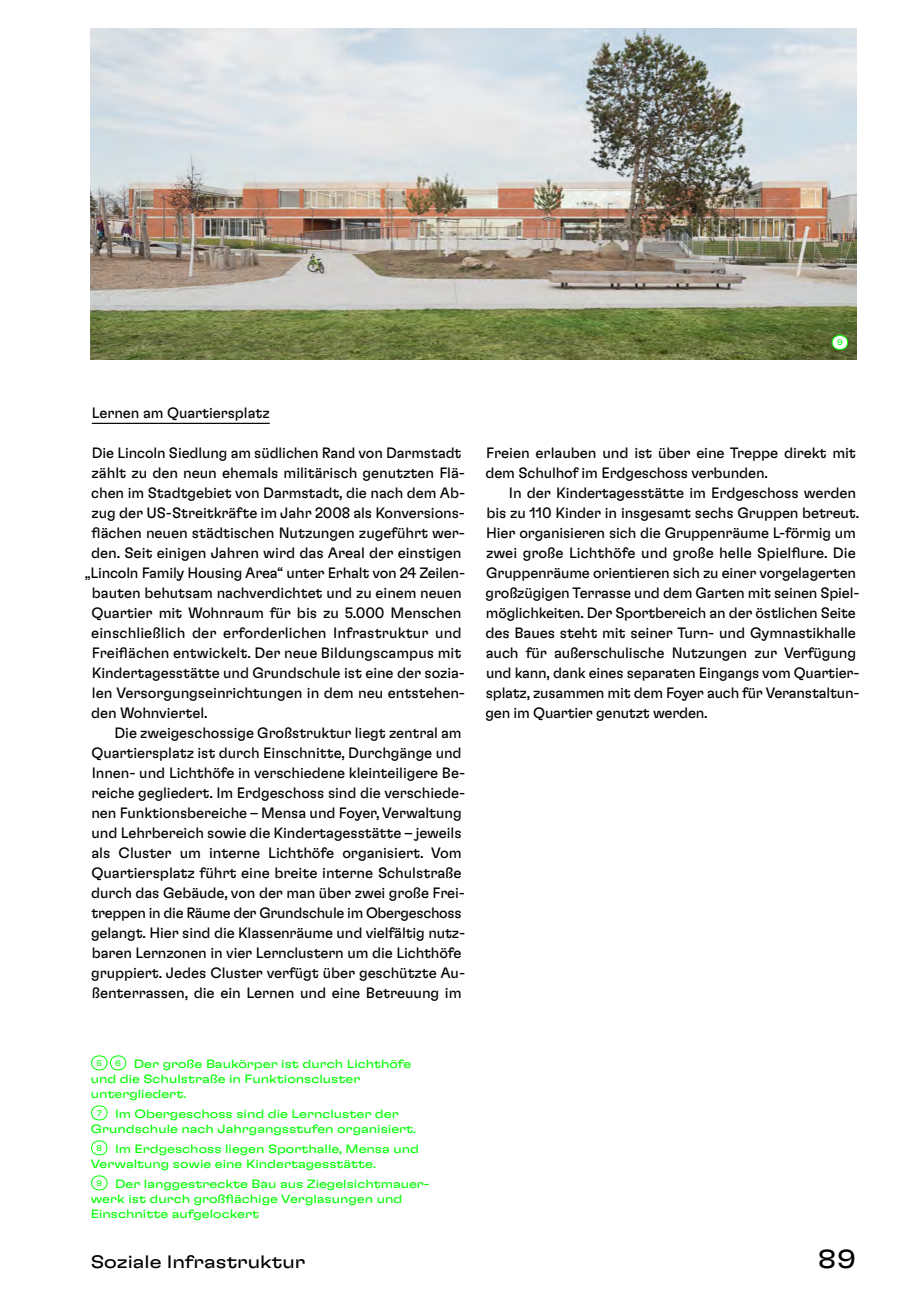
<style>
.page{position:relative;width:908px;height:1304px;background:#fff}
.page>*{position:absolute;margin:0;border:0;box-sizing:border-box;transform-origin:0 0}
.t1{font:expanded 26px "GT Flexa";color:#000}
.t2{font:expanded 18px "GT Flexa";color:#000}
.t3{font:15px/20px "GT Flexa";letter-spacing:-.005em;color:#000}
.t4{font:expanded 12px/15px "GT Flexa";color:#0f0}
.t5{font:expanded 8px "GT Flexa";color:#0f0}
</style>
<div class="page">
<img style="left:91px;top:28px;width:765px;height:331px">
<hr style="left:92px;top:423px;width:177px;height:1px;background:#000">
<svg style="left:91px;top:1055px;width:35px;height:15px"></svg>
<svg style="left:91px;top:1105px;width:16px;height:15px"></svg>
<svg style="left:91px;top:1140px;width:16px;height:15px"></svg>
<svg style="left:91px;top:1175px;width:16px;height:15px"></svg>
<svg style="left:831px;top:335px;width:16px;height:15px"></svg>
<p class="t5" style="left:836px;top:338px;width:7px">9</p>
<p class="t3" style="left:92px;top:403px;width:179px">Lernen am Quartiersplatz</p>
<p class="t3" style="left:92px;top:443px;width:371px">Die Lincoln Siedlung am südlichen Rand von Darmstadt</p>
<p class="t3" style="left:92px;top:463px;width:375px">zählt zu den neun ehemals militärisch genutzten Flä-</p>
<p class="t3" style="left:91px;top:483px;width:375px">chen im Stadtgebiet von Darmstadt, die nach dem Ab-</p>
<p class="t3" style="left:92px;top:503px;width:375px">zug der US-Streitkräfte im Jahr 2008 als Konversions-</p>
<p class="t3" style="left:91px;top:523px;width:375px">flächen neuen städtischen Nutzungen zugeführt wer-</p>
<p class="t3" style="left:91px;top:543px;width:372px">den. Seit einigen Jahren wird das Areal der einstigen</p>
<p class="t3" style="left:85px;top:563px;width:381px">„Lincoln Family Housing Area“ unter Erhalt von 24 Zeilen-</p>
<p class="t3" style="left:92px;top:583px;width:371px">bauten behutsam nachverdichtet und zu einem neuen</p>
<p class="t3" style="left:91px;top:603px;width:371px">Quartier mit Wohnraum für bis zu 5.000 Menschen</p>
<p class="t3" style="left:91px;top:623px;width:372px">einschließlich der erforderlichen Infrastruktur und</p>
<p class="t3" style="left:92px;top:643px;width:371px">Freiflächen entwickelt. Der neue Bildungscampus mit</p>
<p class="t3" style="left:92px;top:663px;width:374px">Kindertagesstätte und Grundschule ist eine der sozia-</p>
<p class="t3" style="left:92px;top:683px;width:374px">len Versorgungseinrichtungen in dem neu entstehen-</p>
<p class="t3" style="left:91px;top:703px;width:118px">den Wohnviertel.</p>
<p class="t3" style="left:114px;top:723px;width:348px">Die zweigeschossige Großstruktur liegt zentral am</p>
<p class="t3" style="left:91px;top:743px;width:371px">Quartiersplatz ist durch Einschnitte, Durchgänge und</p>
<p class="t3" style="left:92px;top:763px;width:374px">Innen- und Lichthöfe in verschiedene kleinteiligere Be-</p>
<p class="t3" style="left:91px;top:783px;width:375px">reiche gegliedert. Im Erdgeschoss sind die verschiede-</p>
<p class="t3" style="left:91px;top:803px;width:371px">nen Funktionsbereiche – Mensa und Foyer, Verwaltung</p>
<p class="t3" style="left:92px;top:823px;width:371px">und Lehrbereich sowie die Kindertagesstätte – jeweils</p>
<p class="t3" style="left:91px;top:843px;width:371px">als Cluster um interne Lichthöfe organisiert. Vom</p>
<p class="t3" style="left:91px;top:863px;width:371px">Quartiersplatz führt eine breite interne Schulstraße</p>
<p class="t3" style="left:91px;top:883px;width:375px">durch das Gebäude, von der man über zwei große Frei-</p>
<p class="t3" style="left:91px;top:903px;width:371px">treppen in die Räume der Grundschule im Obergeschoss</p>
<p class="t3" style="left:91px;top:923px;width:375px">gelangt. Hier sind die Klassenräume und vielfältig nutz-</p>
<p class="t3" style="left:92px;top:943px;width:371px">baren Lernzonen in vier Lernclustern um die Lichthöfe</p>
<p class="t3" style="left:91px;top:963px;width:375px">gruppiert. Jedes Cluster verfügt über geschützte Au-</p>
<p class="t3" style="left:92px;top:983px;width:371px">ßenterrassen, die ein Lernen und eine Betreuung im</p>
<p class="t3" style="left:485px;top:443px;width:371px">Freien erlauben und ist über eine Treppe direkt mit dem Schulhof im Erdgeschoss verbunden.</p>
<p class="t3" style="left:485px;top:483px;width:375px;text-indent:23px">In der Kindertagesstätte im Erdgeschoss werden bis zu 110 Kinder in insgesamt sechs Gruppen betreut.<br>Hier organisieren sich die Gruppenräume L-förmig um zwei große Lichthöfe und große helle Spielflure. Die Gruppenräume orientieren sich zu einer vorgelagerten großzügigen Terrasse und dem Garten mit seinen Spiel&shy;möglichkeiten. Der Sportbereich an der östlichen Seite des Baues steht mit seiner Turn- und Gymnastikhalle auch für außerschulische Nutzungen zur Verfügung und kann, dank eines separaten Eingangs vom Quartier&shy;splatz, zusammen mit dem Foyer auch für Veranstaltun&shy;gen im Quartier genutzt werden.</p>
<p class="t4" style="left:91px;top:1056px;width:322px;text-indent:24px"><sup>6</sup> Der große Baukörper ist durch Lichthöfe und die Schulstraße in Funktionscluster untergliedert.</p>
<p class="t4" style="left:91px;top:1106px;width:326px;text-indent:6px"><sup>7</sup> Im Obergeschoss sind die Lerncluster der<br>Grundschule nach Jahrgangsstufen organisiert.</p>
<p class="t4" style="left:91px;top:1141px;width:329px;text-indent:6px"><sup>8</sup> Im Erdgeschoss liegen Sporthalle, Mensa und<br>Verwaltung sowie eine Kindertagesstätte.</p>
<p class="t4" style="left:91px;top:1176px;width:340px;text-indent:6px"><sup>9</sup> Der langgestreckte Bau aus Ziegelsichtmauer&shy;werk ist durch großflächige Verglasungen und<br>Einschnitte aufgelockert</p>
<p class="t5" style="left:96px;top:1058px;width:7px">5</p>
<p class="t2" style="left:91px;top:1251px;width:216px">Soziale Infrastruktur</p>
<h1 class="t1" style="left:816px;top:1243px;width:41px">89</h1>
</div>
